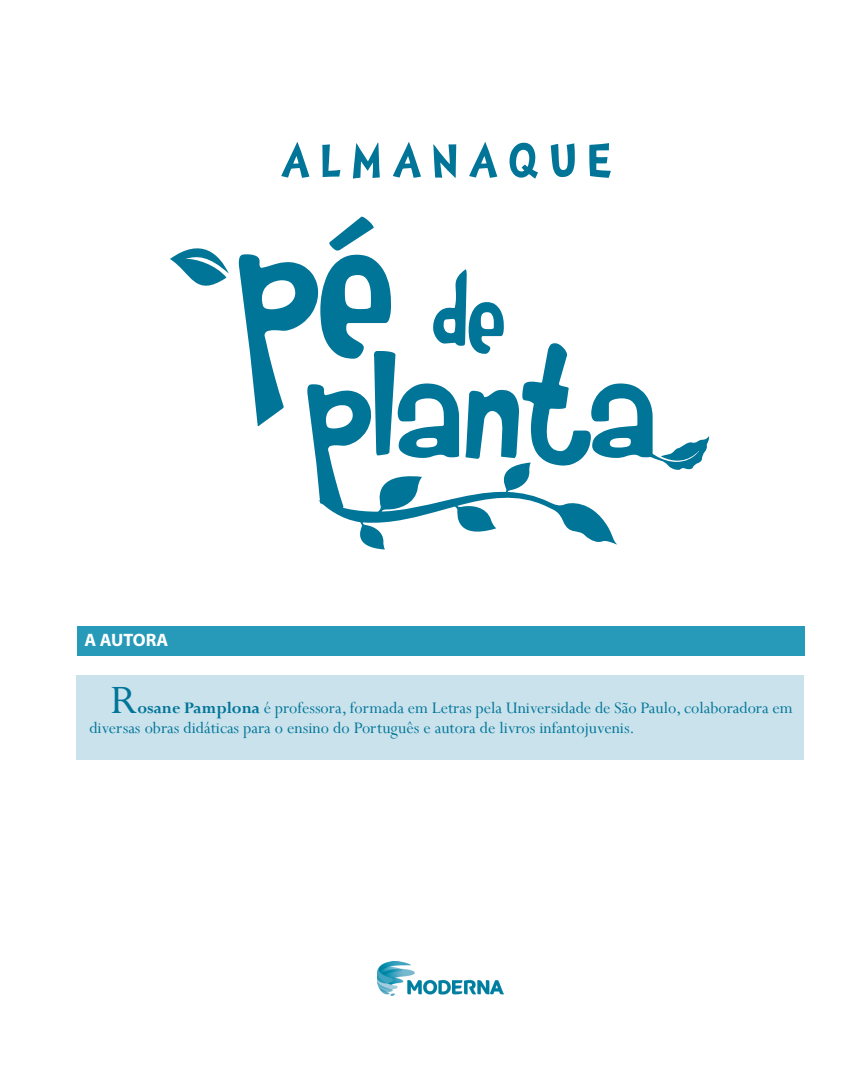
<style>
.page{position:relative;width:853px;height:1086px;background:#fff}
.page>*{position:absolute;margin:0;border:0;box-sizing:border-box;transform-origin:0 0}
.t1{font:45px "Perpetua";color:#007598}
.t2{font:18px/19.5px "Perpetua";color:#007598}
.t3{font:700 18px "Myriad Pro";color:#fff}
.s1{font-weight:700}
</style>
<div class="page">
<img style="left:377px;top:961px;width:126px;height:34px">
<div style="left:76px;top:675px;width:727px;height:84px;background:#c9e2ec"></div>
<div style="left:77px;top:626px;width:727px;height:30px;background:#269ab8"></div>
<svg style="left:281px;top:142px;width:329px;height:37px"></svg>
<svg style="left:170px;top:248px;width:59px;height:38px"></svg>
<svg style="left:327px;top:508px;width:289px;height:41px"></svg>
<svg style="left:652px;top:436px;width:56px;height:34px"></svg>
<svg style="left:239px;top:217px;width:152px;height:209px"></svg>
<svg style="left:433px;top:269px;width:70px;height:74px"></svg>
<svg style="left:307px;top:343px;width:345px;height:165px"></svg>
<p class="t3" style="left:84px;top:628px;width:85px">A AUTORA</p>
<p class="t1" style="left:110px;top:671px;width:28px">R</p>
<p class="t2" style="left:89px;top:697px;width:704px;text-indent:48px"><span class="s1">osane Pamplona</span> é professora, formada em Letras pela Universidade de São Paulo, colaboradora em diversas obras didáticas para o ensino do Português e autora de livros infantojuvenis.</p>
</div>
